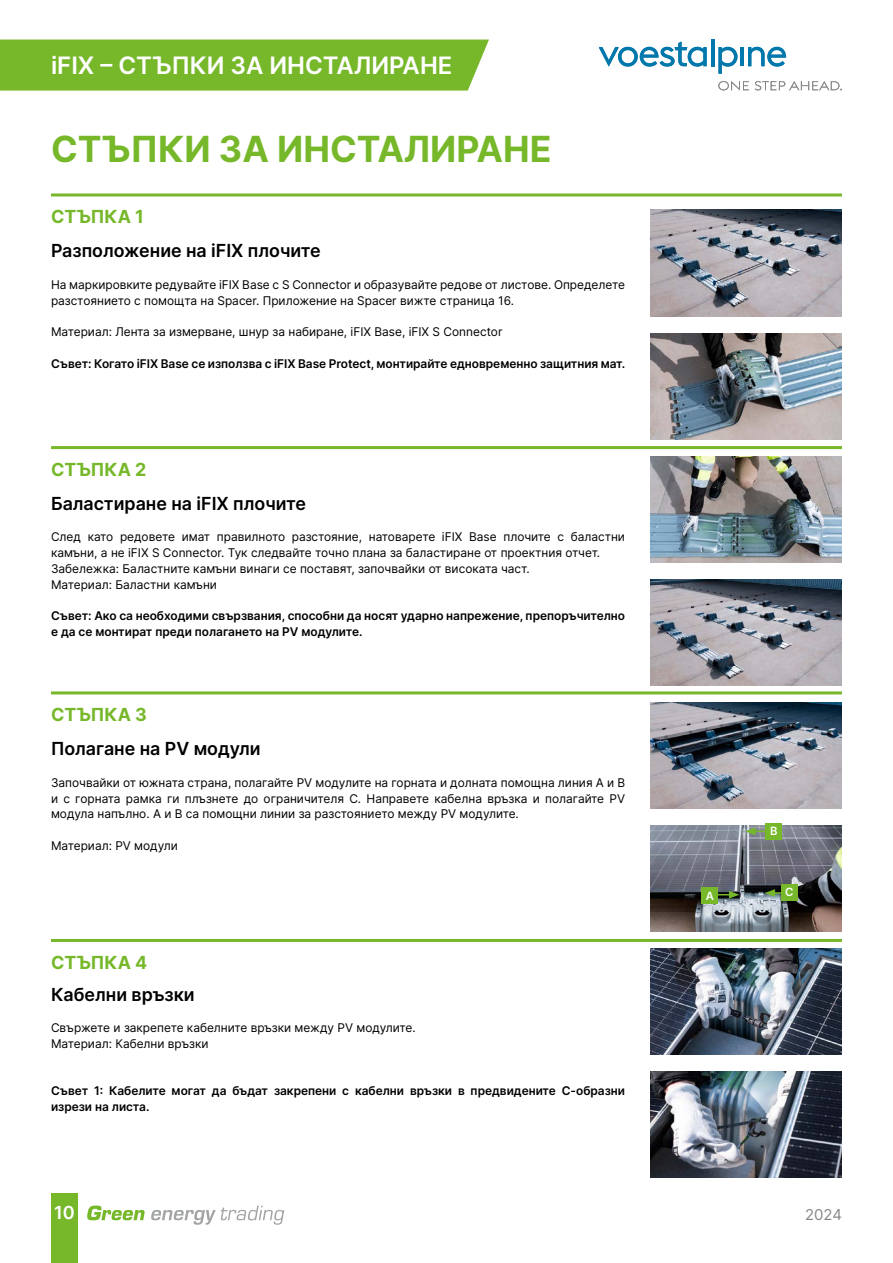
<style>
.page{position:relative;width:893px;height:1263px;background:#fff}
.page>*{position:absolute;margin:0;border:0;box-sizing:border-box;transform-origin:0 0}
.t1{font:700 36px "Inter";color:#76b82a}
.t2{font:600 24px "Inter";color:#fff}
.t3{font:600 18px "Inter";color:#000}
.t4{font:700 18px "Inter";color:#76b82a}
.t5{font:600 18px "Inter";color:#fff}
.t6{font:15px "Inter";color:#878787}
.t7{font:12px/15.8px "Inter";color:#000}
.t8{font:600 12px/15.8px "Inter";color:#000}
.t9{font:600 11.4px "Inter";color:#fff}
</style>
<div class="page">
<div style="left:51px;top:1194px;width:27px;height:69px;background:#76b82a"></div>
<svg style="left:87px;top:1205px;width:58px;height:15px"></svg>
<svg style="left:151px;top:1206px;width:133px;height:19px"></svg>
<svg style="left:599px;top:41px;width:108px;height:26px"></svg>
<hr style="left:711px;top:40px;width:3px;height:26px;background:#0078ab">
<svg style="left:718px;top:47px;width:19px;height:27px"></svg>
<hr style="left:740px;top:47px;width:4px;height:19px;background:#0078ab">
<svg style="left:748px;top:47px;width:38px;height:20px"></svg>
<svg style="left:718px;top:81px;width:31px;height:10px"></svg>
<svg style="left:755px;top:81px;width:87px;height:10px"></svg>
<hr style="left:51px;top:193px;width:791px;height:3px;background:#76b82a">
<hr style="left:51px;top:446px;width:791px;height:3px;background:#76b82a">
<hr style="left:51px;top:691px;width:791px;height:3px;background:#76b82a">
<hr style="left:51px;top:939px;width:791px;height:3px;background:#76b82a">
<img style="left:651px;top:210px;width:191px;height:106px">
<img style="left:651px;top:702px;width:191px;height:107px">
<img style="left:651px;top:948px;width:191px;height:107px">
<img style="left:651px;top:825px;width:191px;height:107px">
<img style="left:651px;top:1071px;width:191px;height:107px">
<img style="left:651px;top:333px;width:191px;height:106px">
<img style="left:651px;top:456px;width:191px;height:106px">
<img style="left:651px;top:579px;width:191px;height:107px">
<div style="left:702px;top:887px;width:16px;height:17px;background:#76b82a"></div>
<div style="left:781px;top:884px;width:16px;height:16px;background:#76b82a"></div>
<div style="left:766px;top:823px;width:16px;height:16px;background:#76b82a"></div>
<svg style="left:718px;top:891px;width:21px;height:7px"></svg>
<svg style="left:745px;top:827px;width:21px;height:8px"></svg>
<svg style="left:765px;top:889px;width:16px;height:8px"></svg>
<div style="left:0;top:40px;width:489px;height:51px;background:#76b82a"></div>
<h2 class="t2" style="left:51px;top:48px;width:236px">iFIX – СТЪПКИ ЗА ИНСТА</h2>
<h2 class="t2" style="left:354px;top:48px;width:66px">ЛИРАНЕ</h2>
<h1 class="t1" style="left:51px;top:123px;width:502px">СТЪПКИ ЗА ИНСТАЛИРАНЕ</h1>
<h3 class="t4" style="left:51px;top:203px;width:94px">СТЪПКА 1</h3>
<h3 class="t3" style="left:51px;top:238px;width:271px">Разположение на iFIX плочите</h3>
<p class="t7" style="left:51px;top:276px;width:575px">На маркировките редувайте iFIX Base с S Connector и образувайте редове от листове. Определете разстоянието с помощта на Spacer. Приложение на Spacer вижте страница 16.</p>
<p class="t7" style="left:51px;top:323px;width:453px">Материал: Лента за измерване, шнур за набиране, iFIX Base, iFIX S Connector</p>
<p class="t8" style="left:51px;top:355px;width:576px">Съвет: Когато iFIX Base се използва с iFIX Base Protect, монтирайте едновременно защитния мат.</p>
<h3 class="t4" style="left:51px;top:456px;width:97px">СТЪПКА 2</h3>
<h3 class="t3" style="left:51px;top:490px;width:256px">Баластиране на iFIX плочите</h3>
<p class="t7" style="left:51px;top:529px;width:576px">След като редовете имат правилното разстояние, натоварете iFIX Base плочите с баластни камъни, а не iFIX S Connector. Тук следвайте точно плана за баластиране от проектния отчет.<br>Забележка: Баластните камъни винаги се поставят, започвайки от високата част.<br>Материал: Баластни камъни</p>
<p class="t8" style="left:51px;top:608px;width:576px">Съвет: Ако са необходими свързвания, способни да носят ударно напрежение, препоръчително е да се монтират преди полагането на PV модулите.</p>
<h3 class="t4" style="left:51px;top:701px;width:97px">СТЪПКА 3</h3>
<h3 class="t3" style="left:51px;top:736px;width:211px">Полагане на PV модули</h3>
<p class="t7" style="left:51px;top:774px;width:576px;text-align:justify">Започвайки от южната страна, полагайте PV модулите на горната и долната помощна линия A и B и с горната рамка ги плъзнете до ограничителя C. Направете кабелна връзка и полагайте PV модула напълно. A и B са помощни линии за разстоянието между PV модулите.</p>
<p class="t7" style="left:51px;top:837px;width:128px">Материал: PV модули</p>
<h3 class="t4" style="left:51px;top:949px;width:98px">СТЪПКА 4</h3>
<h3 class="t3" style="left:51px;top:981px;width:145px">Кабелни връзки</h3>
<p class="t7" style="left:51px;top:1019px;width:366px">Свържете и закрепете кабелните връзки между PV модулите.<br>Материал: Кабелни връзки</p>
<p class="t8" style="left:51px;top:1082px;width:576px">Съвет 1: Кабелите могат да бъдат закрепени с кабелни връзки в предвидените C-образни изрези на листа.</p>
<p class="t9" style="left:770px;top:823px;width:9px">B</p>
<p class="t9" style="left:706px;top:887px;width:10px">A</p>
<p class="t9" style="left:785px;top:884px;width:10px">C</p>
<h3 class="t5" style="left:54px;top:1199px;width:22px">10</h3>
<p class="t6" style="left:805px;top:1204px;width:38px">2024</p>
</div>
